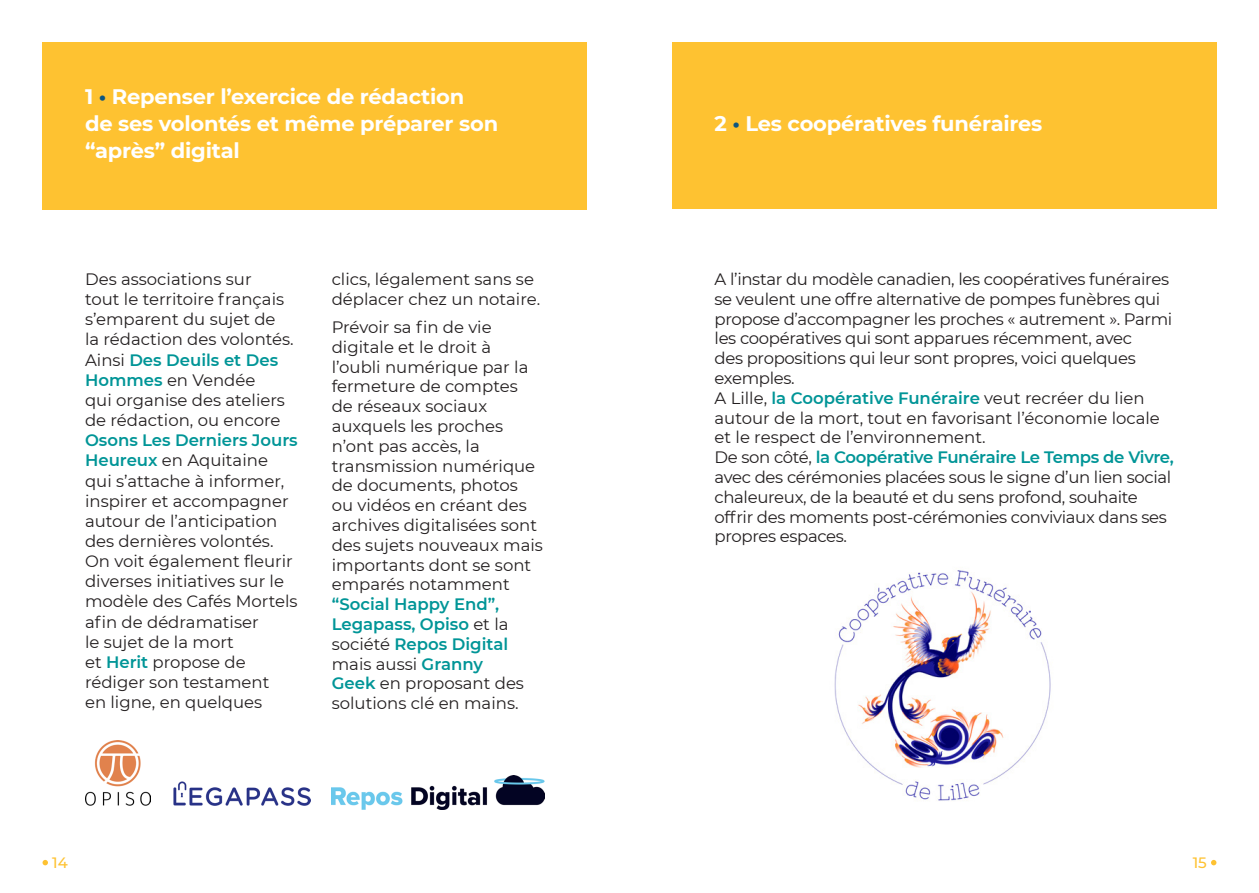
<style>
.page{position:relative;width:1259px;height:893px;background:#fff}
.page>*{position:absolute;margin:0;border:0;box-sizing:border-box;transform-origin:0 0}
.t1{font:700 21px/27px "Montserrat";letter-spacing:-.01em;color:#fff}
.t2{font:16.5px/19.8px "Montserrat";color:#231f20}
.t3{font:16.5px/19.8px "Montserrat";letter-spacing:-.02em;color:#231f20}
.t4{font:500 15px "Montserrat";color:#fec231}
.s1{color:#0d557f}
.s2{font-weight:600;color:#009597}
</style>
<div class="page">
<svg style="left:43px;top:860px;width:5px;height:5px"></svg>
<div style="left:43px;top:43px;width:544px;height:167px;background:#fec231"></div>
<img style="left:834px;top:570px;width:217px;height:231px">
<div style="left:672px;top:43px;width:544px;height:166px;background:#fec231"></div>
<svg style="left:1211px;top:860px;width:5px;height:5px"></svg>
<img style="left:332px;top:775px;width:212px;height:35px">
<img style="left:174px;top:781px;width:136px;height:24px">
<img style="left:85px;top:740px;width:66px;height:66px">
<p class="t1" style="left:85px;top:82px;width:381px">1 <span class="s1">•</span> Repenser l’exercice de rédaction</p>
<p class="t1" style="left:85px;top:109px;width:415px">de ses volontés et même préparer son “après” digital</p>
<p class="t2" style="left:85px;top:268px;width:214px">Des associations sur<br>tout le territoire français s’emparent du sujet de<br>la rédaction des volontés.<br>Ainsi <span class="s2">Des Deuils et Des<br>Hommes</span> en Vendée<br>qui organise des ateliers de rédaction, ou encore<br><span class="s2">Osons Les Derniers Jours<br>Heureux</span> en Aquitaine qui s’attache à informer, inspirer et accompagner autour de l’anticipation des dernières volontés.<br>On voit également fleurir diverses initiatives sur le modèle des Cafés Mortels afin de dédramatiser<br>le sujet de la mort<br>et <span class="s2">Herit</span> propose de rédiger son testament<br>en ligne, en quelques</p>
<p class="t2" style="left:332px;top:269px;width:210px">clics, légalement sans se déplacer chez un notaire.</p>
<p class="t2" style="left:332px;top:317px;width:213px">Prévoir sa fin de vie digitale et le droit à l’oubli numérique par la fermeture de comptes de réseaux sociaux auxquels les proches n’ont pas accès, la transmission numérique de documents, photos ou vidéos en créant des archives digitalisées sont des sujets nouveaux mais importants dont se sont emparés notamment <span class="s2">“Social Happy End”,<br>Legapass, Opiso</span> et la société <span class="s2">Repos Digital </span>mais aussi <span class="s2">Granny<br>Geek</span> en proposant des solutions clé en mains.</p>
<p class="t4" style="left:52px;top:852px;width:17px">14</p>
<p class="t1" style="left:714px;top:109px;width:329px">2 <span class="s1">•</span> Les coopératives funéraires</p>
<p class="t3" style="left:714px;top:269px;width:459px">A l’instar du modèle canadien, les coopératives funéraires se veulent une offre alternative de pompes funèbres qui propose d’accompagner les proches « autrement ». Parmi les coopératives qui sont apparues récemment, avec<br>des propositions qui leur sont propres, voici quelques exemples.</p>
<p class="t2" style="left:714px;top:387px;width:447px">A Lille, <span class="s2">la Coopérative Funéraire</span> veut recréer du lien autour de la mort, tout en favorisant l’économie locale et le respect de l’environnement.</p>
<p class="t3" style="left:714px;top:447px;width:461px">De son côté, <span class="s2">la Coopérative Funéraire Le Temps de Vivre, </span>avec des cérémonies placées sous le signe d’un lien social chaleureux, de la beauté et du sens profond, souhaite offrir des moments post-cérémonies conviviaux dans ses propres espaces.</p>
<p class="t4" style="left:1192px;top:852px;width:16px">15</p>
</div>
